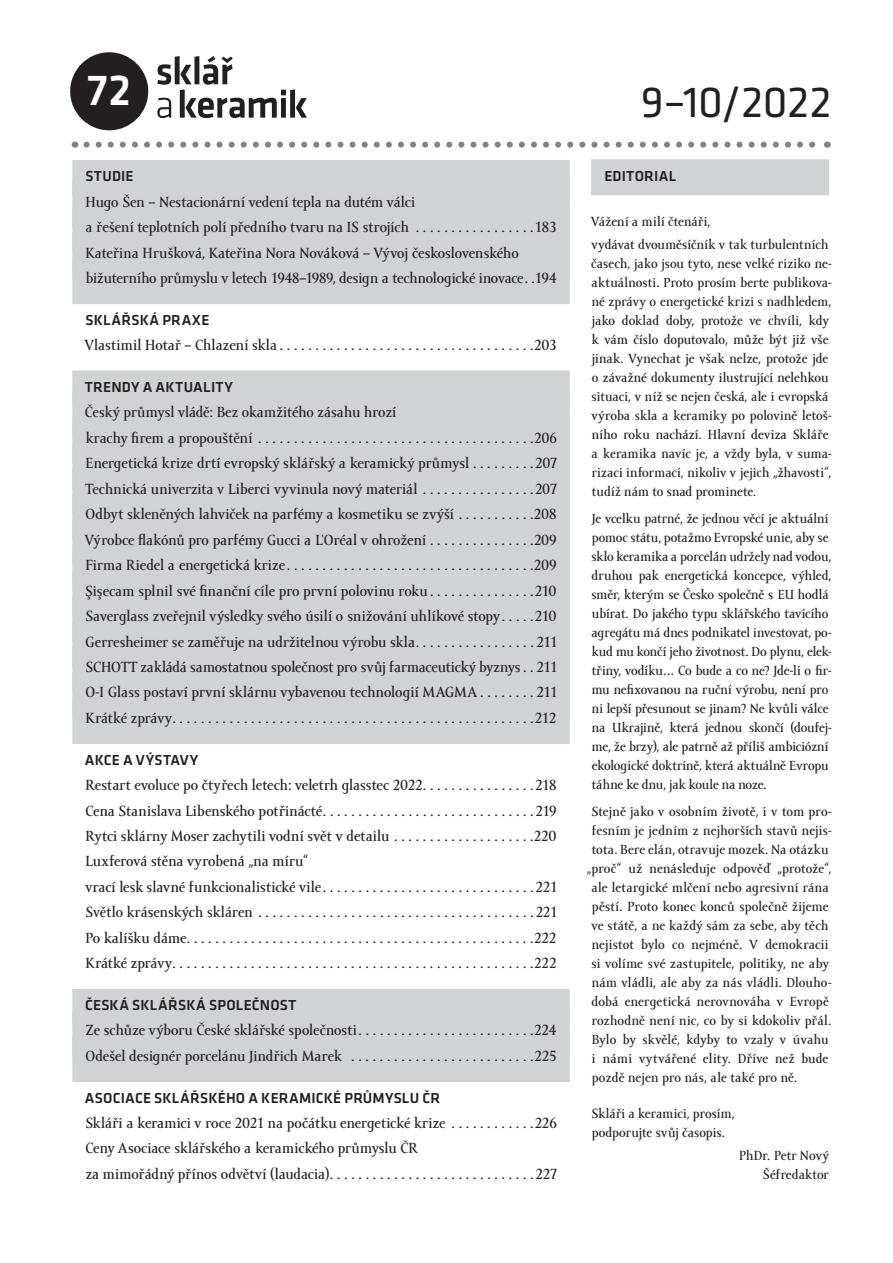
<style>
.page{position:relative;width:893px;height:1263px;background:#fff}
.page>*{position:absolute;margin:0;border:0;box-sizing:border-box;transform-origin:0 0}
.t1{font:45px "Klavika Basic";letter-spacing:-.005em;color:#231f20}
.t2{font:500 45px "Klavika Basic";color:#fff}
.t3{font:15px/25.5px "Amor Serif Text Pro";color:#231f20}
.t4{font:500 15px "Klavika Basic";letter-spacing:.015em;color:#231f20}
.t5{font:13.5px/19px "Amor Serif Text Pro";letter-spacing:.01em;color:#231f20}
</style>
<div class="page">
<div style="left:72px;top:160px;width:498px;height:36px;background:#d1d2d4"></div>
<div style="left:72px;top:181px;width:498px;height:47px;background:#d1d2d4"></div>
<div style="left:72px;top:207px;width:498px;height:46px;background:#d1d2d4"></div>
<div style="left:72px;top:232px;width:498px;height:47px;background:#d1d2d4"></div>
<div style="left:72px;top:258px;width:498px;height:46px;background:#d1d2d4"></div>
<div style="left:72px;top:371px;width:498px;height:36px;background:#d1d2d4"></div>
<div style="left:72px;top:392px;width:498px;height:46px;background:#d1d2d4"></div>
<div style="left:72px;top:417px;width:498px;height:47px;background:#d1d2d4"></div>
<div style="left:72px;top:443px;width:498px;height:46px;background:#d1d2d4"></div>
<div style="left:72px;top:468px;width:498px;height:47px;background:#d1d2d4"></div>
<div style="left:72px;top:494px;width:498px;height:46px;background:#d1d2d4"></div>
<div style="left:72px;top:519px;width:498px;height:47px;background:#d1d2d4"></div>
<div style="left:72px;top:545px;width:498px;height:46px;background:#d1d2d4"></div>
<div style="left:72px;top:570px;width:498px;height:47px;background:#d1d2d4"></div>
<div style="left:72px;top:596px;width:498px;height:46px;background:#d1d2d4"></div>
<div style="left:72px;top:621px;width:498px;height:47px;background:#d1d2d4"></div>
<div style="left:72px;top:647px;width:498px;height:46px;background:#d1d2d4"></div>
<div style="left:72px;top:672px;width:498px;height:46px;background:#d1d2d4"></div>
<div style="left:72px;top:697px;width:498px;height:47px;background:#d1d2d4"></div>
<div style="left:72px;top:989px;width:498px;height:36px;background:#d1d2d4"></div>
<div style="left:72px;top:1010px;width:498px;height:46px;background:#d1d2d4"></div>
<div style="left:72px;top:1035px;width:498px;height:47px;background:#d1d2d4"></div>
<div style="left:591px;top:159px;width:238px;height:36px;background:#d1d2d4"></div>
<svg style="left:86px;top:142px;width:730px;height:6px"></svg>
<svg style="left:157px;top:56px;width:150px;height:62px"></svg>
<div style="left:70px;top:52px;width:78px;height:78px;background:#231f20;border-radius:50%"></div>
<h1 class="t2" style="left:87px;top:73px;width:45px">72</h1>
<p class="t4" style="left:86px;top:170px;width:50px">STUDIE</p>
<p class="t3" style="left:85px;top:190px;width:473px">Hugo Šen – Nestacionární vedení tepla na dutém válci<br>a řešení teplotních polí předního tvaru na IS strojích . . . . . . . . . . . . . . . . .183<br>Kateřina Hrušková, Kateřina Nora Nováková – Vývoj československého bižuterního průmyslu v letech 1948–1989, design a technologické inovace . .194</p>
<p class="t4" style="left:86px;top:314px;width:126px">SKLÁŘSKÁ PRAXE</p>
<p class="t3" style="left:85px;top:334px;width:473px">Vlastimil Hotař – Chlazení skla . . . . . . . . . . . . . . . . . . . . . . . . . . . . . . . . . . . .203</p>
<p class="t4" style="left:85px;top:381px;width:150px">TRENDY A AKTUALITY</p>
<p class="t3" style="left:85px;top:401px;width:474px">Český průmysl vládě: Bez okamžitého zásahu hrozí<br>krachy firem a propouštění . . . . . . . . . . . . . . . . . . . . . . . . . . . . . . . . . . . . . . .206<br>Energetická krize drtí evropský sklářský a keramický průmysl . . . . . . . . .207<br>Technická univerzita v Liberci vyvinula nový materiál . . . . . . . . . . . . . . . .207<br>Odbyt skleněných lahviček na parfémy a kosmetiku se zvýší . . . . . . . . . . .208<br>Výrobce flakónů pro parfémy Gucci a L'Oréal v ohrožení . . . . . . . . . . . . . . .209<br>Firma Riedel a energetická krize . . . . . . . . . . . . . . . . . . . . . . . . . . . . . . . . . . .209<br>Şişecam splnil své finanční cíle pro první polovinu roku . . . . . . . . . . . . . . .210<br>Saverglass zveřejnil výsledky svého úsilí o snižování uhlíkové stopy . . . . .210<br>Gerresheimer se zaměřuje na udržitelnou výrobu skla . . . . . . . . . . . . . . . . . 211<br>SCHOTT zakládá samostatnou společnost pro svůj farmaceutický byznys . . 211<br>O-I Glass postaví první sklárnu vybavenou technologií MAGMA . . . . . . . . 211<br>Krátké zprávy . . . . . . . . . . . . . . . . . . . . . . . . . . . . . . . . . . . . . . . . . . . . . . . . . . .212</p>
<p class="t4" style="left:85px;top:754px;width:115px">AKCE A VÝSTAVY</p>
<p class="t3" style="left:85px;top:773px;width:473px">Restart evoluce po čtyřech letech: veletrh glasstec 2022 . . . . . . . . . . . . . . . .218<br>Cena Stanislava Libenského potřinácté . . . . . . . . . . . . . . . . . . . . . . . . . . . . . .219<br>Rytci sklárny Moser zachytili vodní svět v detailu . . . . . . . . . . . . . . . . . . . .220<br>Luxferová stěna vyrobená „na míru“<br>vrací lesk slavné funkcionalistické vile . . . . . . . . . . . . . . . . . . . . . . . . . . . . . . 221<br>Světlo krásenských skláren . . . . . . . . . . . . . . . . . . . . . . . . . . . . . . . . . . . . . . . 221<br>Po kalíšku dáme . . . . . . . . . . . . . . . . . . . . . . . . . . . . . . . . . . . . . . . . . . . . . . . . .222<br>Krátké zprávy . . . . . . . . . . . . . . . . . . . . . . . . . . . . . . . . . . . . . . . . . . . . . . . . . . .222</p>
<p class="t4" style="left:85px;top:999px;width:213px">ČESKÁ SKLÁŘSKÁ SPOLEČNOST</p>
<p class="t3" style="left:85px;top:1019px;width:473px">Ze schůze výboru České sklářské společnosti . . . . . . . . . . . . . . . . . . . . . . . . .224<br>Odešel designér porcelánu Jindřich Marek . . . . . . . . . . . . . . . . . . . . . . . . . .225</p>
<p class="t4" style="left:85px;top:1092px;width:357px">ASOCIACE SKLÁŘSKÉHO A KERAMICKÉ PRŮMYSLU ČR</p>
<p class="t3" style="left:85px;top:1111px;width:474px">Skláři a keramici v roce 2021 na počátku energetické krize . . . . . . . . . . . .226<br>Ceny Asociace sklářského a keramického průmyslu ČR<br>za mimořádný přínos odvětví (laudacia) . . . . . . . . . . . . . . . . . . . . . . . . . . . . .227</p>
<h1 class="t1" style="left:641px;top:85px;width:192px">9–10/2022</h1>
<p class="t4" style="left:604px;top:170px;width:73px">EDITORIAL</p>
<p class="t5" style="left:591px;top:211px;width:239px;line-height:23.2px">Vážení a milí čtenáři,<br>vydávat dvouměsíčník v tak turbulentních</p>
<p class="t5" style="left:591px;top:255px;width:242px">časech, jako jsou tyto, nese velké riziko ne&shy;aktuálnosti. Proto prosím berte publikova&shy;né zprávy o energetické krizi s nadhledem, jako doklad doby, protože ve chvíli, kdy k vám číslo doputovalo, může být již vše jinak. Vynechat je však nelze, protože jde o závažné dokumenty ilustrující nelehkou situaci, v níž se nejen česká, ale i evropská výroba skla a keramiky po polovině letoš&shy;ního roku nachází. Hlavní deviza Skláře a keramika navíc je, a vždy byla, v suma&shy;rizaci informací, nikoliv v jejich „žhavosti“, tudíž nám to snad prominete.</p>
<p class="t5" style="left:591px;top:510px;width:242px">Je vcelku patrné, že jednou věcí je aktuální pomoc státu, potažmo Evropské unie, aby se sklo keramika a porcelán udržely nad vodou, druhou pak energetická koncepce, výhled, směr, kterým se Česko společně s EU hodlá ubírat. Do jakého typu sklářského tavícího agregátu má dnes podnikatel investovat, po&shy;kud mu končí jeho životnost. Do plynu, elek&shy;třiny, vodíku… Co bude a co ne? Jde-li o fir&shy;mu nefixovanou na ruční výrobu, není pro ni lepší přesunout se jinam? Ne kvůli válce na Ukrajině, která jednou skončí (doufej&shy;me, že brzy), ale patrně až příliš ambiciózní ekologické doktríně, která aktuálně Evropu táhne ke dnu, jak koule na noze.</p>
<p class="t5" style="left:591px;top:803px;width:242px">Stejně jako v osobním životě, i v tom pro-</p>
<p class="t5" style="left:592px;top:822px;width:241px">fesním je jedním z nejhorších stavů nejis-</p>
<p class="t5" style="left:592px;top:841px;width:238px">tota. Bere elán, otravuje mozek. Na otázku</p>
<p class="t5" style="left:587px;top:860px;width:246px">„proč“ už nenásleduje odpověď „protože“,</p>
<p class="t5" style="left:591px;top:879px;width:239px">ale letargické mlčení nebo agresivní rána</p>
<p class="t5" style="left:592px;top:898px;width:238px">pěstí. Proto konec konců společně žijeme</p>
<p class="t5" style="left:592px;top:917px;width:238px">ve státě, a ne každý sám za sebe, aby těch</p>
<p class="t5" style="left:592px;top:936px;width:238px">nejistot bylo co nejméně. V demokracii</p>
<p class="t5" style="left:591px;top:955px;width:239px">si volíme své zastupitele, politiky, ne aby</p>
<p class="t5" style="left:592px;top:974px;width:241px">nám vládli, ale aby za nás vládli. Dlouho-</p>
<p class="t5" style="left:592px;top:993px;width:239px">dobá energetická nerovnováha v Evropě</p>
<p class="t5" style="left:592px;top:1012px;width:241px">rozhodně není nic, co by si kdokoliv přál.</p>
<p class="t5" style="left:592px;top:1031px;width:238px">Bylo by skvělé, kdyby to vzaly v úvahu</p>
<p class="t5" style="left:592px;top:1050px;width:238px">i námi vytvářené elity. Dříve než bude</p>
<p class="t5" style="left:592px;top:1069px;width:207px">pozdě nejen pro nás, ale také pro ně.</p>
<p class="t5" style="left:591px;top:1105px;width:145px">Skláři a keramici, prosím, podporujte svůj časopis.</p>
<p class="t5" style="left:739px;top:1147px;width:91px;text-align:right">PhDr. Petr Nový<br>Šéfredaktor</p>
</div>
